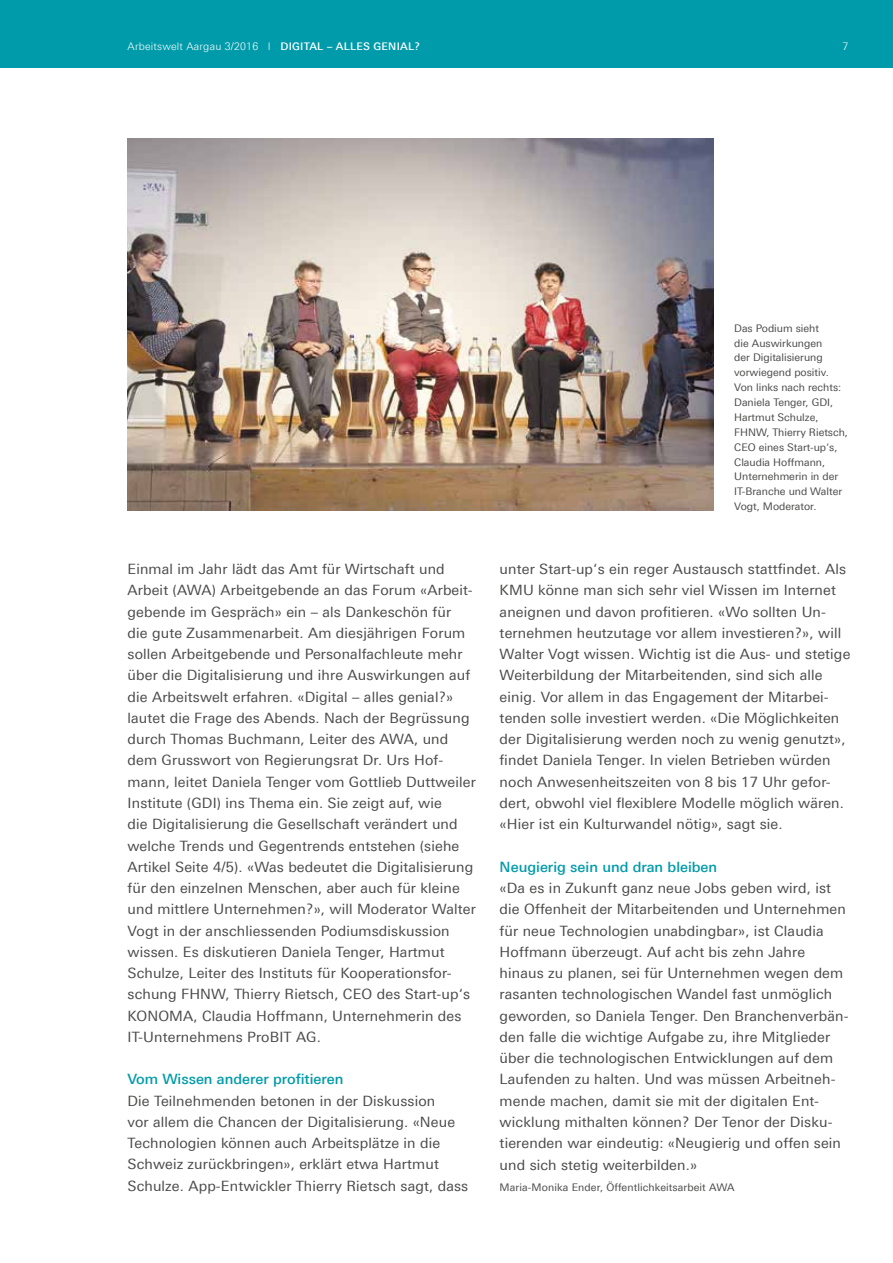
<style>
.page{position:relative;width:893px;height:1263px;background:#fff}
.page>*{position:absolute;margin:0;border:0;box-sizing:border-box;transform-origin:0 0}
.t1{font:14.25px/21.3px "Linotype Univers 430";letter-spacing:.01em;color:#4a4a49}
.t2{font:500 14.25px "Linotype Univers 530";color:#009baa}
.t3{font:10.5px/14.9px "Linotype Univers 430";color:#4a4a49}
.t4{font:300 10.5px "Linotype Univers 330";letter-spacing:.02em;color:#fff}
.s1{font-family:"Linotype Univers 530";font-weight:500}
</style>
<div class="page">
<div style="left:0;top:0;width:893px;height:68px;background:#009baa"></div>
<img style="left:128px;top:138px;width:586px;height:372px">
<p class="t4" style="left:128px;top:40px;width:294px">Arbeitswelt Aargau 3/2016 I <span class="s1">DIGITAL – ALLES GENIAL?</span></p>
<p class="t4" style="left:842px;top:40px;width:7px">7</p>
<p class="t1" style="left:128px;top:558px;width:350px">Einmal im Jahr lädt das Amt für Wirtschaft und Arbeit (AWA) Arbeitgebende an das Forum «Arbeit&shy;gebende im Gespräch» ein – als Dankeschön für<br>die gute Zusammenarbeit. Am diesjährigen Forum sollen Arbeitgebende und Personalfachleute mehr über die Digitalisierung und ihre Auswirkungen auf die Arbeitswelt erfahren. «Digital – alles genial?» lautet die Frage des Abends. Nach der Begrüssung durch Thomas Buchmann, Leiter des AWA, und dem Grusswort von Regierungsrat Dr. Urs Hof&shy;mann, leitet Daniela Tenger vom Gottlieb Duttweiler Institute (GDI) ins Thema ein. Sie zeigt auf, wie<br>die Digitalisierung die Gesellschaft verändert und welche Trends und Gegentrends entstehen (siehe Artikel Seite 4/5). «Was bedeutet die Digitalisierung für den einzelnen Menschen, aber auch für kleine und mittlere Unternehmen?», will Moderator Walter Vogt in der anschliessenden Podiumsdiskussion wissen. Es diskutieren Daniela Tenger, Hartmut Schulze, Leiter des Instituts für Kooperationsfor&shy;schung FHNW, Thierry Rietsch, CEO des Start-up‘s KONOMA, Claudia Hoffmann, Unternehmerin des IT-Unternehmens ProBIT AG.</p>
<p class="t2" style="left:128px;top:1071px;width:217px">Vom Wissen anderer profitieren</p>
<p class="t1" style="left:128px;top:1090px;width:342px">Die Teilnehmenden betonen in der Diskussion<br>vor allem die Chancen der Digitalisierung. «Neue Technologien können auch Arbeitsplätze in die Schweiz zurückbringen», erklärt etwa Hartmut Schulze. App-Entwickler Thierry Rietsch sagt, dass</p>
<p class="t3" style="left:734px;top:320px;width:115px">Das Podium sieht<br>die Auswirkungen<br>der Digitalisierung vorwiegend positiv.<br>Von links nach rechts:<br>Daniela Tenger, GDI,<br>Hartmut Schulze,<br>FHNW, Thierry Rietsch,<br>CEO eines Start-up‘s,<br>Claudia Hoffmann,<br>Unternehmerin in der<br>IT-Branche und Walter<br>Vogt, Moderator.</p>
<p class="t1" style="left:500px;top:558px;width:352px">unter Start-up‘s ein reger Austausch stattfindet. Als KMU könne man sich sehr viel Wissen im Internet aneignen und davon profitieren. «Wo sollten Un&shy;ternehmen heutzutage vor allem investieren?», will Walter Vogt wissen. Wichtig ist die Aus- und stetige Weiterbildung der Mitarbeitenden, sind sich alle einig. Vor allem in das Engagement der Mitarbei&shy;tenden solle investiert werden. «Die Möglichkeiten der Digitalisierung werden noch zu wenig genutzt», findet Daniela Tenger. In vielen Betrieben würden noch Anwesenheitszeiten von 8 bis 17 Uhr gefor&shy;dert, obwohl viel flexiblere Modelle möglich wären. «Hier ist ein Kulturwandel nötig», sagt sie.</p>
<p class="t2" style="left:500px;top:858px;width:219px">Neugierig sein und dran bleiben</p>
<p class="t1" style="left:500px;top:877px;width:350px">«Da es in Zukunft ganz neue Jobs geben wird, ist die Offenheit der Mitarbeitenden und Unternehmen für neue Technologien unabdingbar», ist Claudia Hoffmann überzeugt. Auf acht bis zehn Jahre hinaus zu planen, sei für Unternehmen wegen dem rasanten technologischen Wandel fast unmöglich geworden, so Daniela Tenger. Den Branchenverbän&shy;den falle die wichtige Aufgabe zu, ihre Mitglieder über die technologischen Entwicklungen auf dem Laufenden zu halten. Und was müssen Arbeitneh&shy;mende machen, damit sie mit der digitalen Ent&shy;wicklung mithalten können? Der Tenor der Disku&shy;tierenden war eindeutig: «Neugierig und offen sein und sich stetig weiterbilden.»</p>
<p class="t3" style="left:500px;top:1179px;width:236px">Maria-Monika Ender, Öffentlichkeitsarbeit AWA</p>
</div>
